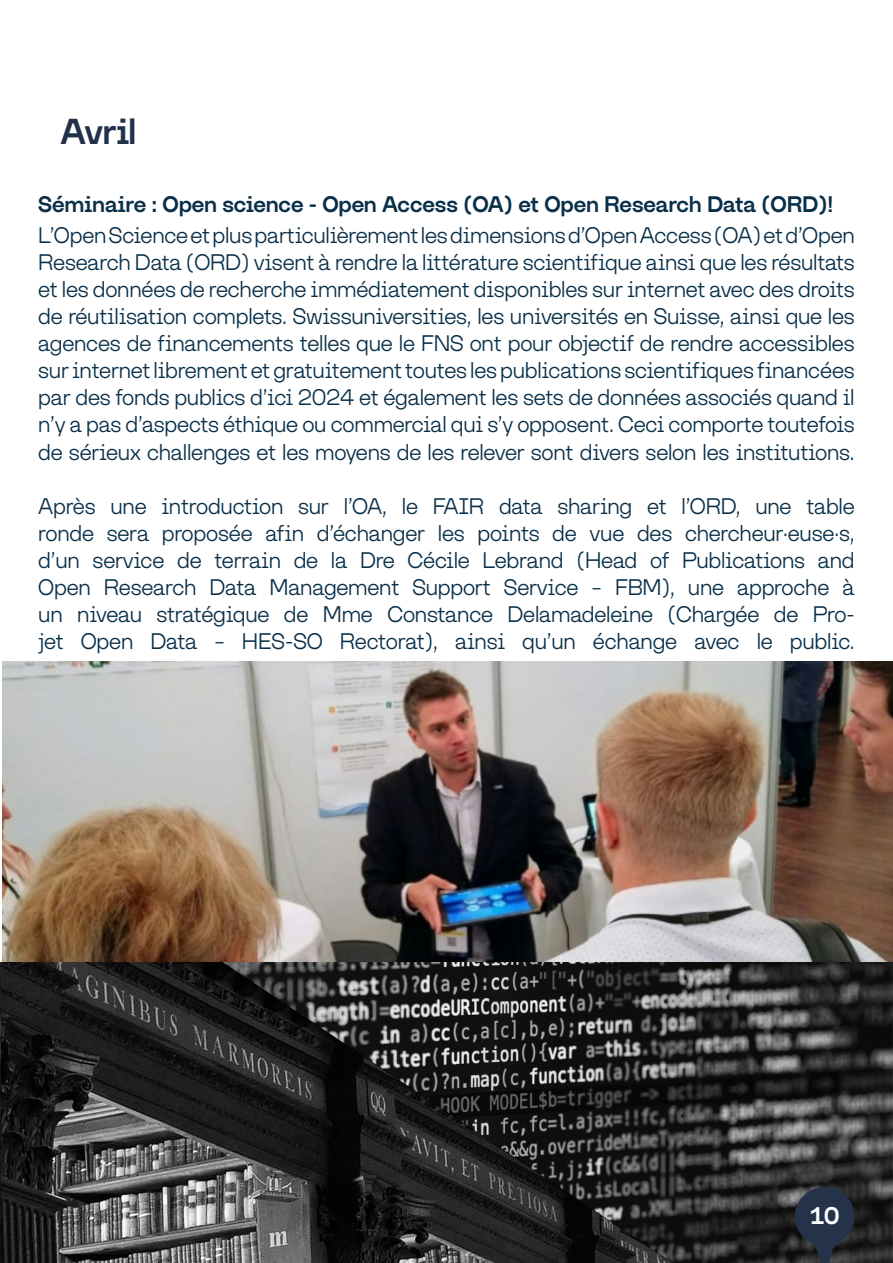
<style>
.page{position:relative;width:893px;height:1263px;background:#fff}
.page>*{position:absolute;margin:0;border:0;box-sizing:border-box;transform-origin:0 0}
.Headline_27_31_Left{font:500 36px "Lazare Grotesk";letter-spacing:-.025em;color:#203149}
.Headline_27_31_Left-2{font:500 24px "Lazare Grotesk";color:#fff}
.Sous-titre{font:300 22.5px/27px "Lazare Grotesk";letter-spacing:-.01em;color:#092f49;text-align:justify}
.Sous-titre-2{font:500 22.5px "Lazare Grotesk";letter-spacing:-.01em;color:#092f49}
</style>
<div class="page">
<img style="left:3px;top:661px;width:890px;height:301px">
<img style="left:0;top:962px;width:893px;height:301px">
<svg style="left:794px;top:1187px;width:61px;height:76px;background:#283241"></svg>
<p class="Headline_27_31_Left" style="left:61px;top:110px;width:78px">Avril</p>
<p class="Sous-titre-2" style="left:38px;top:191px;width:796px">Séminaire : Open science - Open Access (OA) et Open Research Data (ORD)!</p>
<p class="Sous-titre" style="left:38px;top:222px;width:818px">L’Open Science et plus particulièrement les dimensions d’Open Access (OA) et d’Open Research Data (ORD) visent à rendre la littérature scientifique ainsi que les résultats et les données de recherche immédiatement disponibles sur internet avec des droits de réutilisation complets. Swissuniversities, les universités en Suisse, ainsi que les agences de financements telles que le FNS ont pour objectif de rendre accessibles sur internet librement et gratuitement toutes les publications scientifiques financées par des fonds publics d’ici 2024 et également les sets de données associés quand il n’y a pas d’aspects éthique ou commercial qui s’y opposent. Ceci comporte toutefois de sérieux challenges et les moyens de les relever sont divers selon les institutions.</p>
<p class="Sous-titre" style="left:38px;top:492px;width:818px">Après une introduction sur l’OA, le FAIR data sharing et l’ORD, une table ronde sera proposée afin d’échanger les points de vue des chercheur·euse·s, d’un service de terrain de la Dre Cécile Lebrand (Head of Publications and Open Research Data Management Support Service – FBM), une approche à un niveau stratégique de Mme Constance Delamadeleine (Chargée de Pro&shy;jet Open Data – HES-SO Rectorat), ainsi qu’un échange avec le public.</p>
<p class="Headline_27_31_Left-2" style="left:810px;top:1202px;width:32px">10</p>
</div>
